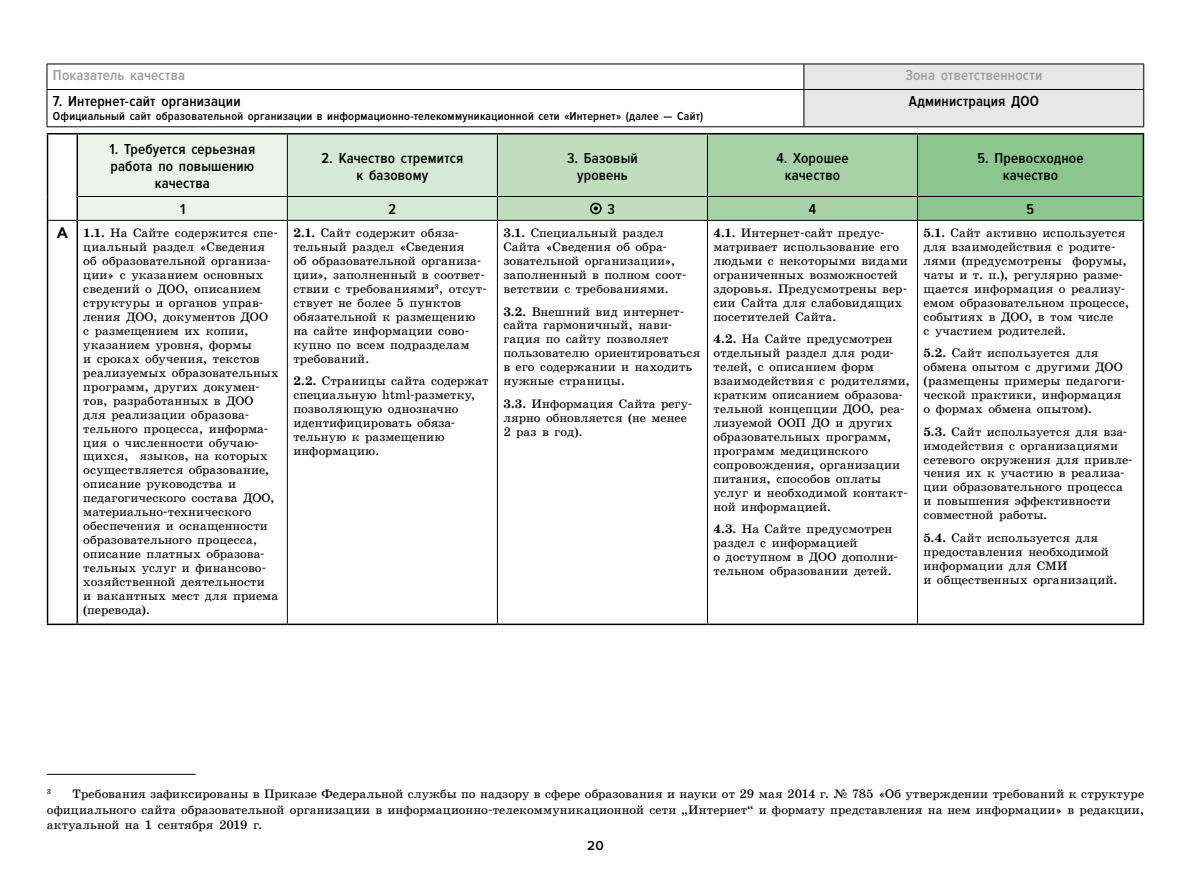
<style>
.page{position:relative;width:1191px;height:893px;background:#fff}
.page>*{position:absolute;margin:0;border:0;box-sizing:border-box;transform-origin:0 0}
.t1{font:600 15px/17px "Proxima Nova Cond";letter-spacing:.01em;color:#000;text-align:center}
.t2{font:600 15px "Proxima Nova Cond";letter-spacing:.01em;color:#9d9d9c}
.t3{font:600 13.5px "Proxima Nova";color:#000}
.t4{font:12.45px/14px "School Book C San Pin";letter-spacing:.005em;color:#000}
.t5{font:600 12px "Proxima Nova Cond";letter-spacing:.02em;color:#000}
.t6{font:7.2px "School Book C San Pin";color:#000}
.s1{font-family:"Textbook New";font-weight:700;font-size:15.3px}
.s2{font-weight:700}
</style>
<div class="page">
<hr style="left:47px;top:64px;width:757px;height:1px;background:#000">
<svg style="left:47px;top:64px;width:1px;height:25px"></svg>
<div style="left:803px;top:64px;width:341px;height:63px;background:#e7e7e7"></div>
<hr style="left:47px;top:89px;width:757px;height:1px;background:#000">
<hr style="left:47px;top:90px;width:1px;height:37px;background:#000">
<hr style="left:804px;top:89px;width:340px;height:1px;background:#000">
<hr style="left:803px;top:90px;width:1px;height:37px;background:#000">
<hr style="left:1143px;top:90px;width:1px;height:37px;background:#000">
<hr style="left:47px;top:127px;width:757px;height:1px;background:#000">
<hr style="left:804px;top:127px;width:340px;height:1px;background:#000">
<hr style="left:287px;top:221px;width:1px;height:403px;background:#000">
<hr style="left:497px;top:221px;width:1px;height:403px;background:#000">
<hr style="left:707px;top:221px;width:1px;height:403px;background:#000">
<hr style="left:917px;top:221px;width:1px;height:403px;background:#000">
<hr style="left:47px;top:133px;width:30px;height:1px;background:#000">
<hr style="left:77px;top:133px;width:210px;height:1px;background:#000">
<hr style="left:287px;top:133px;width:210px;height:1px;background:#000">
<hr style="left:497px;top:133px;width:210px;height:1px;background:#000">
<hr style="left:707px;top:133px;width:210px;height:1px;background:#000">
<hr style="left:917px;top:133px;width:227px;height:1px;background:#000">
<hr style="left:1142px;top:134px;width:2px;height:62px;background:#000">
<hr style="left:1142px;top:196px;width:2px;height:24px;background:#000">
<hr style="left:47px;top:220px;width:1px;height:404px;background:#000">
<hr style="left:77px;top:220px;width:1px;height:404px;background:#000">
<hr style="left:1142px;top:220px;width:2px;height:404px;background:#000">
<hr style="left:47px;top:624px;width:30px;height:1px;background:#000">
<hr style="left:77px;top:624px;width:210px;height:1px;background:#000">
<hr style="left:287px;top:624px;width:210px;height:1px;background:#000">
<hr style="left:497px;top:624px;width:210px;height:1px;background:#000">
<hr style="left:707px;top:624px;width:210px;height:1px;background:#000">
<hr style="left:917px;top:624px;width:227px;height:1px;background:#000">
<svg style="left:47px;top:134px;width:1096px;height:87px;background:#b7d6b8"></svg>
<hr style="left:47px;top:774px;width:149px;height:1px;background:#000">
<p class="t2" style="left:53px;top:67px;width:134px">Показатель качества</p>
<p class="t2" style="left:905px;top:67px;width:138px">Зона ответственности</p>
<p class="t1" style="left:53px;top:93px;width:189px">7. Интернет-сайт организации</p>
<p class="t5" style="left:53px;top:109px;width:652px">Официальный сайт образовательной организации в информационно-телекоммуникационной сети «Интернет» (далее — Сайт)</p>
<p class="t1" style="left:908px;top:93px;width:132px">Администрация ДОО</p>
<p class="t1" style="left:109px;top:141px;width:147px">1. Требуется серьезная работа по повышению качества</p>
<p class="t1" style="left:321px;top:150px;width:143px">2. Качество стремится к базовому</p>
<p class="t1" style="left:567px;top:150px;width:72px">3. Базовый уровень</p>
<p class="t1" style="left:776px;top:150px;width:74px">4. Хорошее качество</p>
<p class="t1" style="left:977px;top:150px;width:107px">5. Превосходное качество</p>
<p class="t1" style="left:180px;top:201px;width:7px">1</p>
<p class="t1" style="left:388px;top:201px;width:9px">2</p>
<p class="t1" style="left:607px;top:201px;width:9px">3</p>
<p class="t1" style="left:808px;top:201px;width:9px">4</p>
<p class="t1" style="left:1026px;top:201px;width:9px">5</p>
<p class="t4" style="left:83px;top:226px;width:197px;text-indent:-26px"><span class="s1">А</span> <span class="s2">1.1.</span> На Сайте содержится спе&shy;циальный раздел «Сведения об образовательной организа&shy;ции» с указанием основных сведений о ДОО, описанием структуры и органов управ&shy;ления ДОО, документов ДОО<br>с размещением их копии, указанием уровня, формы<br>и сроках обучения, текстов реализуемых образовательных программ, других докумен&shy;тов, разработанных в ДОО для реализации образова&shy;тельного процесса, информа&shy;ция о численности обучаю&shy;щихся, языков, на которых осуществляется образование, описание руководства и педагогического состава ДОО, материально-технического обеспечения и оснащенности образовательного процесса, описание платных образова&shy;тельных услуг и финансово&shy;хозяйственной деятельности<br>и вакантных мест для приема (перевода).</p>
<p class="t4" style="left:293px;top:226px;width:195px"><span class="s2">2.1.</span> Сайт содержит обяза&shy;тельный раздел «Сведения<br>об образовательной организа&shy;ции», заполненный в соответ&shy;ствии с требованиями<sup>3</sup>, отсут&shy;ствует не более 5 пунктов обязательной к размещению на сайте информации сово&shy;купно по всем подразделам требований.</p>
<p class="t4" style="left:923px;top:226px;width:207px"><span class="s2">5.1.</span> Сайт активно используется для взаимодействия с родите&shy;лями (предусмотрены форумы, чаты и т. п.), регулярно разме&shy;щается информация о реализу&shy;емом образовательном процессе, событиях в ДОО, в том числе<br>с участием родителей.</p>
<p class="t4" style="left:923px;top:346px;width:203px"><span class="s2">5.2.</span> Сайт используется для обмена опытом с другими ДОО (размещены примеры педагоги&shy;ческой практики, информация о формах обмена опытом).</p>
<p class="t4" style="left:923px;top:425px;width:211px"><span class="s2">5.3.</span> Сайт используется для вза&shy;имодействия с организациями сетевого окружения для привле&shy;чения их к участию в реализа&shy;ции образовательного процесса и повышения эффективности совместной работы.</p>
<p class="t4" style="left:923px;top:531px;width:193px"><span class="s2">5.4.</span> Сайт используется для предоставления необходимой информации для СМИ<br>и общественных организаций.</p>
<p class="t4" style="left:503px;top:226px;width:185px"><span class="s2">3.1.</span> Специальный раздел<br>Сайта «Сведения об обра&shy;зовательной организации», заполненный в полном соот&shy;ветствии с требованиями.</p>
<p class="t4" style="left:503px;top:304px;width:198px"><span class="s2">3.2.</span> Внешний вид интернет&shy;сайта гармоничный, нави&shy;гация по сайту позволяет пользователю ориентироваться в его содержании и находить нужные страницы.</p>
<p class="t4" style="left:503px;top:397px;width:190px"><span class="s2">3.3.</span> Информация Сайта регу&shy;лярно обновляется (не менее<br>2 раз в год).</p>
<p class="t4" style="left:713px;top:226px;width:196px"><span class="s2">4.1.</span> Интернет-сайт предус&shy;матривает использование его людьми с некоторыми видами ограниченных возможностей здоровья. Предусмотрены вер&shy;сии Сайта для слабовидящих посетителей Сайта.</p>
<p class="t4" style="left:713px;top:332px;width:198px"><span class="s2">4.2.</span> На Сайте предусмотрен отдельный раздел для роди&shy;телей, с описанием форм взаимодействия с родителями, кратким описанием образова&shy;тельной концепции ДОО, реа&shy;лизуемой ООП ДО и других образовательных программ, программ медицинского сопровождения, организации питания, способов оплаты услуг и необходимой контакт&shy;ной информацией.</p>
<p class="t4" style="left:713px;top:522px;width:186px"><span class="s2">4.3.</span> На Сайте предусмотрен раздел с информацией<br>о доступном в ДОО дополни&shy;тельном образовании детей.</p>
<p class="t4" style="left:293px;top:374px;width:197px"><span class="s2">2.2.</span> Страницы сайта содержат специальную html-разметку, позволяющую однозначно идентифицировать обяза&shy;тельную к размещению информацию.</p>
<p class="t6" style="left:47px;top:788px;width:6px">3</p>
<p class="t4" style="left:47px;top:786px;width:1099px;line-height:15.5px;text-align:justify;text-indent:26px">Требования зафиксированы в Приказе Федеральной службы по надзору в сфере образования и науки от 29 мая 2014 г. № 785 «Об утверждении требований к структуре официального сайта образовательной организации в информационно-телекоммуникационной сети „Интернет“ и формату представления на нем информации» в редакции, актуальной на 1 сентября 2019 г.</p>
<p class="t3" style="left:587px;top:838px;width:18px">20</p>
</div>
